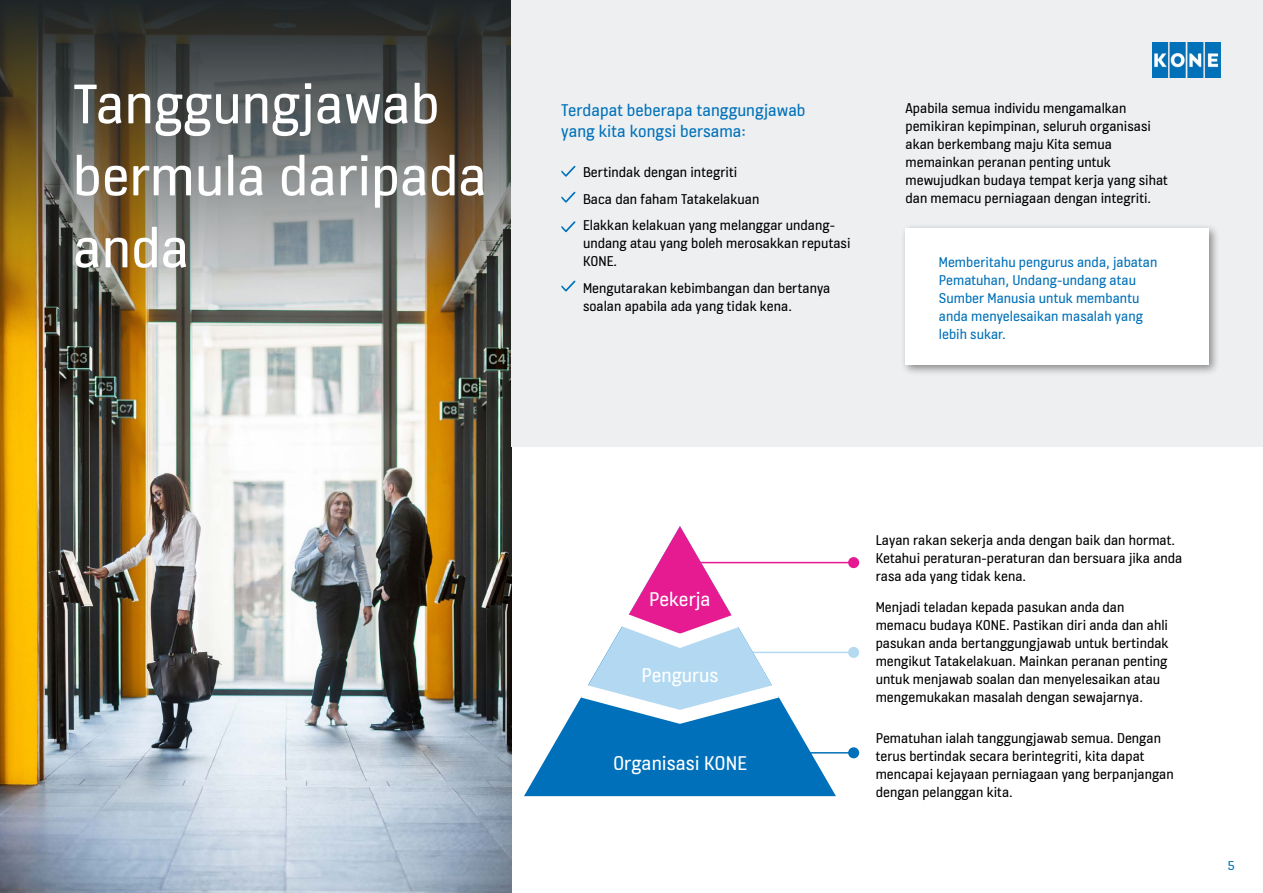
<style>
.page{position:relative;width:1263px;height:893px;background:#fff}
.page>*{position:absolute;margin:0;border:0;box-sizing:border-box;transform-origin:0 0}
.t1{font:60px/72px "KONE Information";color:#fff}
.t2{font:21px "KONE Information";color:#fff}
.t3{font:18px/21.6px "KONE Information";color:#0071b9}
.t4{font:15px/18px "KONE Information";color:#000}
.t5{font:15px/18px "KONE Information";color:#0071b9}
.t6{font:13.5px "KONE Information";color:#0071b9}
</style>
<div class="page">
<img style="left:0;top:337px;width:511px;height:556px">
<img style="left:0;top:0;width:511px;height:337px">
<div style="left:511px;top:0;width:752px;height:446px;background:#edeff0"></div>
<svg style="left:561px;top:166px;width:14px;height:11px"></svg>
<svg style="left:561px;top:192px;width:14px;height:11px"></svg>
<svg style="left:561px;top:221px;width:14px;height:11px"></svg>
<svg style="left:561px;top:281px;width:14px;height:10px"></svg>
<div style="left:900px;top:224px;width:320px;height:152px;background:#000;opacity:.42"></div>
<div style="left:905px;top:229px;width:304px;height:136px;background:#fff"></div>
<hr style="left:663px;top:562px;width:189px;height:1px;background:#e51a92">
<div style="left:848px;top:557px;width:11px;height:11px;background:#e51a92;border-radius:50%"></div>
<hr style="left:627px;top:652px;width:225px;height:1px;background:#b3daf1">
<div style="left:848px;top:647px;width:11px;height:11px;background:#b3daf1;border-radius:50%"></div>
<hr style="left:627px;top:752px;width:225px;height:2px;background:#0071b9">
<div style="left:848px;top:747px;width:11px;height:11px;background:#0071b9;border-radius:50%"></div>
<svg style="left:524px;top:561px;width:312px;height:235px;fill:#0070ba"></svg>
<svg style="left:566px;top:526px;width:228px;height:205px"></svg>
<img style="left:1152px;top:43px;width:68px;height:34px">
<h1 class="t1" style="left:73px;top:71px;width:416px">Tanggungjawab bermula daripada anda</h1>
<p class="t3" style="left:561px;top:100px;width:246px">Terdapat beberapa tanggungjawab yang kita kongsi bersama:</p>
<p class="t4" style="left:583px;top:160px;width:254px;line-height:26.5px">Bertindak dengan integriti<br>Baca dan faham Tatakelakuan<br>Elakkan kelakuan yang melanggar undang-</p>
<p class="t4" style="left:583px;top:235px;width:269px">undang atau yang boleh merosakkan reputasi<br>KONE.</p>
<p class="t4" style="left:583px;top:280px;width:249px">Mengutarakan kebimbangan dan bertanya soalan apabila ada yang tidak kena.</p>
<p class="t4" style="left:905px;top:100px;width:264px">Apabila semua individu mengamalkan pemikiran kepimpinan, seluruh organisasi akan berkembang maju Kita semua memainkan peranan penting untuk mewujudkan budaya tempat kerja yang sihat dan memacu perniagaan dengan integriti.</p>
<p class="t5" style="left:939px;top:253px;width:220px">Memberitahu pengurus anda, jabatan<br>Pematuhan, Undang-undang atau<br>Sumber Manusia untuk membantu anda menyelesaikan masalah yang lebih sukar.</p>
<h2 class="t2" style="left:649px;top:585px;width:63px">Pekerja</h2>
<h2 class="t2" style="left:641px;top:661px;width:79px">Pengurus</h2>
<h2 class="t2" style="left:613px;top:748px;width:135px">Organisasi KONE</h2>
<p class="t4" style="left:876px;top:532px;width:308px">Layan rakan sekerja anda dengan baik dan hormat.<br>Ketahui peraturan-peraturan dan bersuara jika anda rasa ada yang tidak kena.</p>
<p class="t4" style="left:876px;top:599px;width:294px">Menjadi teladan kepada pasukan anda dan memacu budaya KONE. Pastikan diri anda dan ahli pasukan anda bertanggungjawab untuk bertindak mengikut Tatakelakuan. Mainkan peranan penting untuk menjawab soalan dan menyelesaikan atau mengemukakan masalah dengan sewajarnya.</p>
<p class="t4" style="left:876px;top:730px;width:300px">Pematuhan ialah tanggungjawab semua. Dengan terus bertindak secara berintegriti, kita dapat mencapai kejayaan perniagaan yang berpanjangan dengan pelanggan kita.</p>
<p class="t6" style="left:1228px;top:856px;width:8px">5</p>
</div>
